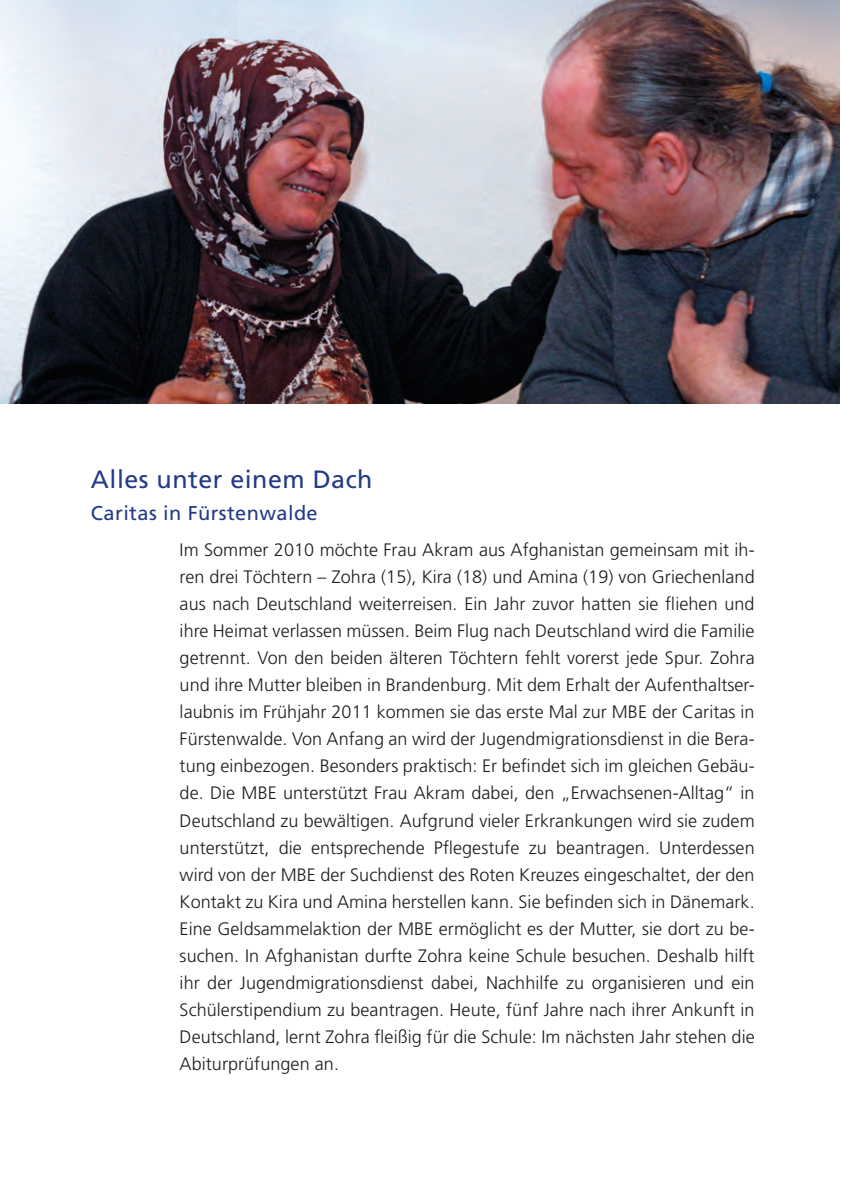
<style>
.page{position:relative;width:841px;height:1191px;background:#fff}
.page>*{position:absolute;margin:0;border:0;box-sizing:border-box;transform-origin:0 0}
.t1{font:25px "Frutiger";letter-spacing:.02em;color:#233a88}
.t2{font:20px "Frutiger";letter-spacing:.02em;color:#233a88}
.t3{font:300 18px/27px "Frutiger";letter-spacing:.005em;color:#1d1d1b;text-align:justify}
</style>
<div class="page">
<img style="left:0;top:0;width:839px;height:403px">
<h1 class="t1" style="left:91px;top:464px;width:283px">Alles unter einem Dach</h1>
<p class="t2" style="left:91px;top:501px;width:228px">Caritas in Fürstenwalde</p>
<p class="t3" style="left:179px;top:536px;width:576px">Im Sommer 2010 möchte Frau Akram aus Afghanistan gemeinsam mit ih&shy;ren drei Töchtern – Zohra (15), Kira (18) und Amina (19) von Griechenland aus nach Deutschland weiterreisen. Ein Jahr zuvor hatten sie fliehen und ihre Heimat verlassen müssen. Beim Flug nach Deutschland wird die Familie getrennt. Von den beiden älteren Töchtern fehlt vorerst jede Spur. Zohra und ihre Mutter bleiben in Brandenburg. Mit dem Erhalt der Aufenthaltser&shy;laubnis im Frühjahr 2011 kommen sie das erste Mal zur MBE der Caritas in Fürstenwalde. Von Anfang an wird der Jugendmigrationsdienst in die Bera&shy;tung einbezogen. Besonders praktisch: Er befindet sich im gleichen Gebäu&shy;de. Die MBE unterstützt Frau Akram dabei, den „Erwachsenen-Alltag“ in Deutschland zu bewältigen. Aufgrund vieler Erkrankungen wird sie zudem unterstützt, die entsprechende Pflegestufe zu beantragen. Unterdessen wird von der MBE der Suchdienst des Roten Kreuzes eingeschaltet, der den Kontakt zu Kira und Amina herstellen kann. Sie befinden sich in Dänemark.<br>Eine Geldsammelaktion der MBE ermöglicht es der Mutter, sie dort zu be&shy;suchen. In Afghanistan durfte Zohra keine Schule besuchen. Deshalb hilft ihr der Jugendmigrationsdienst dabei, Nachhilfe zu organisieren und ein Schülerstipendium zu beantragen. Heute, fünf Jahre nach ihrer Ankunft in Deutschland, lernt Zohra fleißig für die Schule: Im nächsten Jahr stehen die Abiturprüfungen an.</p>
</div>
